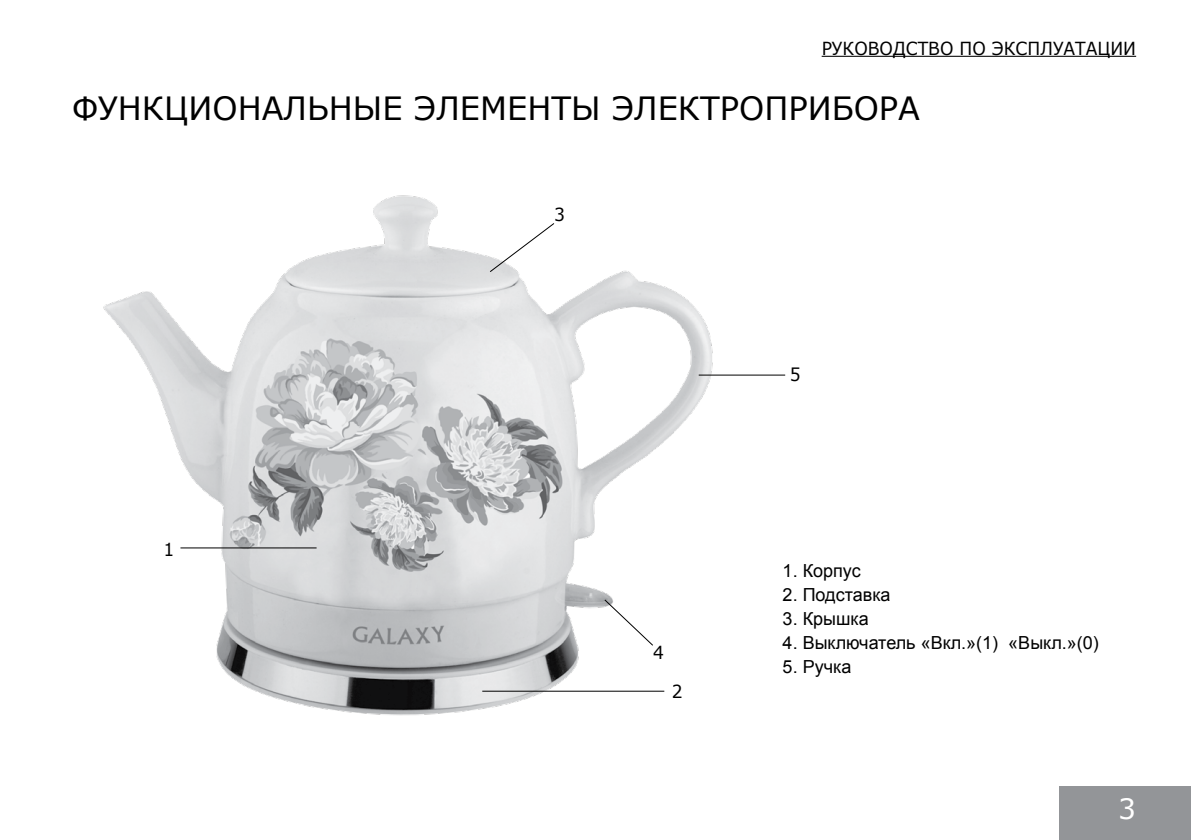
<style>
.page{position:relative;width:1191px;height:840px;background:#fff}
.page>*{position:absolute;margin:0;border:0;box-sizing:border-box;transform-origin:0 0}
.t1{font:32px "Verdana";color:#000}
.t2{font:28px "Verdana";color:#fff}
.t3{font:18px "Arial";color:#000}
.t4{font:18px "Verdana";color:#000;scale:.95 1}
</style>
<div class="page">
<div style="left:1059px;top:786px;width:132px;height:53px;background:#939598"></div>
<hr style="left:821px;top:56px;width:315px;height:1px;background:#000">
<img style="left:103px;top:195px;width:657px;height:521px">
<hr style="left:180px;top:547px;width:136px;height:1px;background:#000">
<hr style="left:482px;top:690px;width:182px;height:1px;background:#000">
<svg style="left:489px;top:222px;width:66px;height:51px"></svg>
<svg style="left:603px;top:598px;width:51px;height:48px"></svg>
<hr style="left:698px;top:374px;width:87px;height:1px;background:#000">
<p class="t4" style="left:821px;top:36px;width:332px">РУКОВОДСТВО ПО ЭКCПЛУАТАЦИИ</p>
<h1 class="t1" style="left:72px;top:86px;width:51px">ФУНКЦИОНАЛЬНЫЕ</h1>
<h1 class="t1" style="left:414px;top:86px;width:24px">ЭЛЕМЕНТЫ</h1>
<h1 class="t1" style="left:612px;top:86px;width:23px">ЭЛЕКТ</h1>
<h1 class="t1" style="left:720px;top:86px;width:111px">РОП РИБО</h1>
<h1 class="t1" style="left:879px;top:86px;width:42px">РА</h1>
<p class="t4" style="left:163px;top:537px;width:13px">1</p>
<p class="t4" style="left:554px;top:202px;width:13px">3</p>
<p class="t4" style="left:653px;top:640px;width:13px">4</p>
<p class="t4" style="left:672px;top:678px;width:13px">2</p>
<p class="t4" style="left:790px;top:362px;width:13px">5</p>
<p class="t3" style="left:782px;top:558px;width:80px">1. Корпус</p>
<p class="t3" style="left:782px;top:582px;width:109px">2. Подставка</p>
<p class="t3" style="left:782px;top:606px;width:88px">3. Крышка</p>
<p class="t3" style="left:782px;top:630px;width:318px">4. Выключатель «Вкл.»(1) «Выкл.»(0)</p>
<p class="t3" style="left:782px;top:654px;width:70px">5. Ручка</p>
<h2 class="t2" style="left:1118px;top:789px;width:19px">3</h2>
</div>
